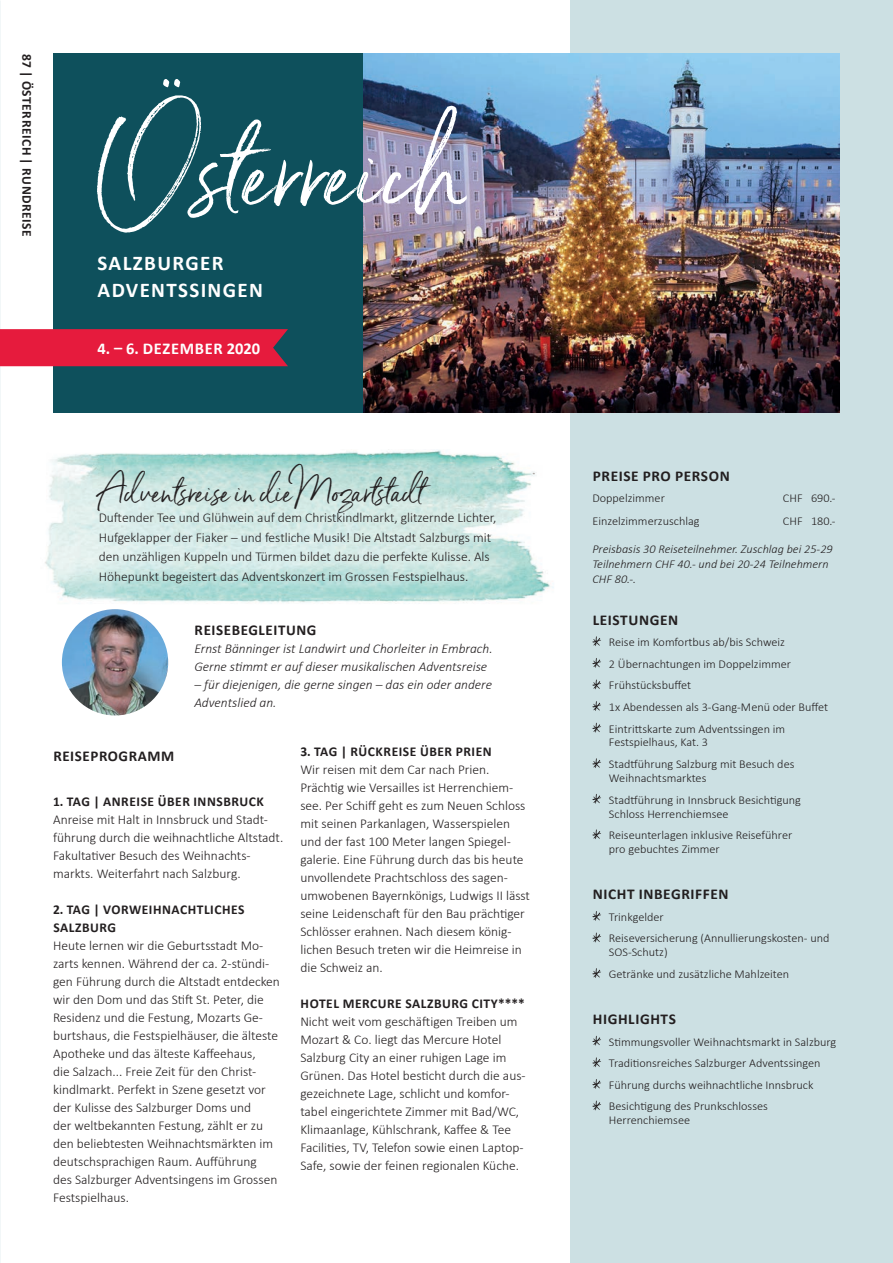
<style>
.page{position:relative;width:893px;height:1263px;background:#fff}
.page>*{position:absolute;margin:0;border:0;box-sizing:border-box;transform-origin:0 0}
.t1{font:127.5px "Serendipity";color:#fff}
.t2{font:37.5px "Serendipity";color:#231f20}
.t3{font:700 21px/27px "Calibri";letter-spacing:.065em;color:#fff}
.t4{font:700 16.5px "Calibri";letter-spacing:.04em;color:#fff}
.t5{font:700 15px "Calibri";letter-spacing:.04em;color:#231f20}
.t6{font:300 13.5px/18px "Calibri";color:#231f20}
.t7{font:italic 300 13.5px/18px "Calibri";color:#231f20}
.t8{font:700 13.5px/18px "Calibri";letter-spacing:.04em;color:#231f20}
.t9{font:300 12px/21.6px "Calibri";color:#231f20}
.t10{font:italic 300 12px/15px "Calibri";color:#231f20}
</style>
<div class="page">
<div style="left:570px;top:0;width:323px;height:1263px;background:#cce0e3"></div>
<img style="left:45px;top:450px;width:509px;height:175px">
<img style="left:362px;top:53px;width:478px;height:359px">
<div style="left:53px;top:53px;width:309px;height:359px;background:#0e505c"></div>
<div style="left:0;top:329px;width:288px;height:37px;background:#e61b3d"></div>
<img style="left:62px;top:609px;width:106px;height:106px;border-radius:53px">
<svg style="left:592px;top:636px;width:9px;height:10px"></svg>
<svg style="left:592px;top:658px;width:9px;height:10px"></svg>
<svg style="left:592px;top:679px;width:9px;height:10px"></svg>
<svg style="left:592px;top:701px;width:9px;height:10px"></svg>
<svg style="left:592px;top:723px;width:9px;height:9px"></svg>
<svg style="left:592px;top:758px;width:9px;height:10px"></svg>
<svg style="left:592px;top:794px;width:9px;height:10px"></svg>
<svg style="left:592px;top:829px;width:9px;height:10px"></svg>
<svg style="left:592px;top:911px;width:9px;height:10px"></svg>
<svg style="left:592px;top:932px;width:9px;height:10px"></svg>
<svg style="left:592px;top:968px;width:9px;height:10px"></svg>
<svg style="left:592px;top:1036px;width:9px;height:9px"></svg>
<svg style="left:592px;top:1057px;width:9px;height:10px"></svg>
<svg style="left:592px;top:1079px;width:9px;height:10px"></svg>
<svg style="left:592px;top:1100px;width:9px;height:10px"></svg>
<p class="t8" style="left:36px;top:54px;width:184px;rotate:90deg">87 | ÖSTERREICH | RUNDREISE</p>
<h1 class="t1" style="left:97px;top:90px;width:370px">Österreich</h1>
<h3 class="t3" style="left:98px;top:249px;width:167px">SALZBURGER<br>ADVENTSSINGEN</h3>
<p class="t4" style="left:98px;top:337px;width:164px">4. – 6. DEZEMBER 2020</p>
<h2 class="t2" style="left:99px;top:468px;width:325px">Adventsreise in die Mozartstadt</h2>
<p class="t6" style="left:99px;top:508px;width:399px;line-height:19.5px">Duftender Tee und Glühwein auf dem Christkindlmarkt, glitzernde Lichter, Hufgeklapper der Fiaker – und festliche Musik! Die Altstadt Salzburgs mit den unzähligen Kuppeln und Türmen bildet dazu die perfekte Kulisse. Als Höhepunkt begeistert das Adventskonzert im Grossen Festspielhaus.</p>
<p class="t5" style="left:195px;top:619px;width:123px">REISEBEGLEITUNG</p>
<p class="t7" style="left:194px;top:639px;width:300px">Ernst Bänninger ist Landwirt und Chorleiter in Embrach.<br>Gerne stimmt er auf dieser musikalischen Adventsreise</p>
<p class="t7" style="left:194px;top:675px;width:299px">– für diejenigen, die gerne singen – das ein oder andere<br>Adventslied an.</p>
<p class="t5" style="left:53px;top:745px;width:122px">REISEPROGRAMM</p>
<p class="t8" style="left:53px;top:792px;width:212px">1. TAG | ANREISE ÜBER INNSBRUCK</p>
<p class="t6" style="left:53px;top:810px;width:232px">Anreise mit Halt in Innsbruck und Stadt&shy;führung durch die weihnachtliche Altstadt.<br>Fakultativer Besuch des Weihnachts&shy;markts. Weiterfahrt nach Salzburg.</p>
<p class="t8" style="left:53px;top:900px;width:193px">2. TAG | VORWEIHNACHTLICHES<br>SALZBURG</p>
<p class="t6" style="left:53px;top:936px;width:228px">Heute lernen wir die Geburtsstadt Mo&shy;zarts kennen. Während der ca. 2-stündi&shy;gen Führung durch die Altstadt entdecken wir den Dom und das Stift St. Peter, die Residenz und die Festung, Mozarts Ge&shy;burtshaus, die Festspielhäuser, die älteste Apotheke und das älteste Kaffeehaus,<br>die Salzach... Freie Zeit für den Christ&shy;kindlmarkt. Perfekt in Szene gesetzt vor der Kulisse des Salzburger Doms und<br>der weltbekannten Festung, zählt er zu den beliebtesten Weihnachtsmärkten im deutschsprachigen Raum. Aufführung<br>des Salzburger Adventsingens im Grossen Festspielhaus.</p>
<p class="t8" style="left:300px;top:742px;width:193px">3. TAG | RÜCKREISE ÜBER PRIEN</p>
<p class="t6" style="left:300px;top:760px;width:231px">Wir reisen mit dem Car nach Prien.<br>Prächtig wie Versailles ist Herrenchiem&shy;see. Per Schiff geht es zum Neuen Schloss mit seinen Parkanlagen, Wasserspielen und der fast 100 Meter langen Spiegel&shy;galerie. Eine Führung durch das bis heute unvollendete Prachtschloss des sagen&shy;umwobenen Bayernkönigs, Ludwigs II lässt seine Leidenschaft für den Bau prächtiger Schlösser erahnen. Nach diesem könig&shy;lichen Besuch treten wir die Heimreise in die Schweiz an.</p>
<p class="t8" style="left:301px;top:994px;width:226px">HOTEL MERCURE SALZBURG CITY****</p>
<p class="t6" style="left:300px;top:1012px;width:227px">Nicht weit vom geschäftigen Treiben um Mozart &amp; Co. liegt das Mercure Hotel Salzburg City an einer ruhigen Lage im Grünen. Das Hotel besticht durch die aus&shy;gezeichnete Lage, schlicht und komfor&shy;tabel eingerichtete Zimmer mit Bad/WC, Klimaanlage, Kühlschrank, Kaffee &amp; Tee Facilities, TV, Telefon sowie einen Laptop-Safe, sowie der feinen regionalen Küche.</p>
<p class="t5" style="left:593px;top:466px;width:138px">PREISE PRO PERSON</p>
<p class="t9" style="left:592px;top:487px;width:74px">Doppelzimmer</p>
<p class="t9" style="left:783px;top:487px;width:54px">CHF 690.-</p>
<p class="t9" style="left:592px;top:510px;width:109px">Einzelzimmerzuschlag</p>
<p class="t9" style="left:783px;top:510px;width:54px">CHF 180.-</p>
<p class="t10" style="left:592px;top:541px;width:242px">Preisbasis 30 Reiseteilnehmer. Zuschlag bei 25-29<br>Teilnehmern CHF 40.- und bei 20-24 Teilnehmern<br>CHF 80.-.</p>
<p class="t5" style="left:593px;top:609px;width:87px">LEISTUNGEN</p>
<p class="t9" style="left:609px;top:631px;width:221px">Reise im Komfortbus ab/bis Schweiz<br>2 Übernachtungen im Doppelzimmer Frühstücksbuffet<br>1x Abendessen als 3-Gang-Menü oder Buffet Eintrittskarte zum Adventssingen im</p>
<p class="t9" style="left:609px;top:731px;width:187px">Festspielhaus, Kat. 3<br>Stadtführung Salzburg mit Besuch des</p>
<p class="t9" style="left:609px;top:767px;width:193px">Weihnachtsmarktes<br>Stadtführung in Innsbruck Besichtigung</p>
<p class="t9" style="left:609px;top:803px;width:185px">Schloss Herrenchiemsee<br>Reiseunterlagen inklusive Reiseführer</p>
<p class="t9" style="left:609px;top:838px;width:112px">pro gebuchtes Zimmer</p>
<p class="t5" style="left:593px;top:883px;width:137px">NICHT INBEGRIFFEN</p>
<p class="t9" style="left:609px;top:906px;width:222px">Trinkgelder<br>Reiseversicherung (Annullierungskosten- und</p>
<p class="t9" style="left:609px;top:941px;width:182px">SOS-Schutz)<br>Getränke und zusätzliche Mahlzeiten</p>
<p class="t5" style="left:593px;top:1008px;width:85px">HIGHLIGHTS</p>
<p class="t9" style="left:609px;top:1031px;width:229px">Stimmungsvoller Weihnachtsmarkt in Salzburg Traditionsreiches Salzburger Adventssingen Führung durchs weihnachtliche Innsbruck Besichtigung des Prunkschlosses</p>
<p class="t9" style="left:609px;top:1109px;width:83px">Herrenchiemsee</p>
</div>
